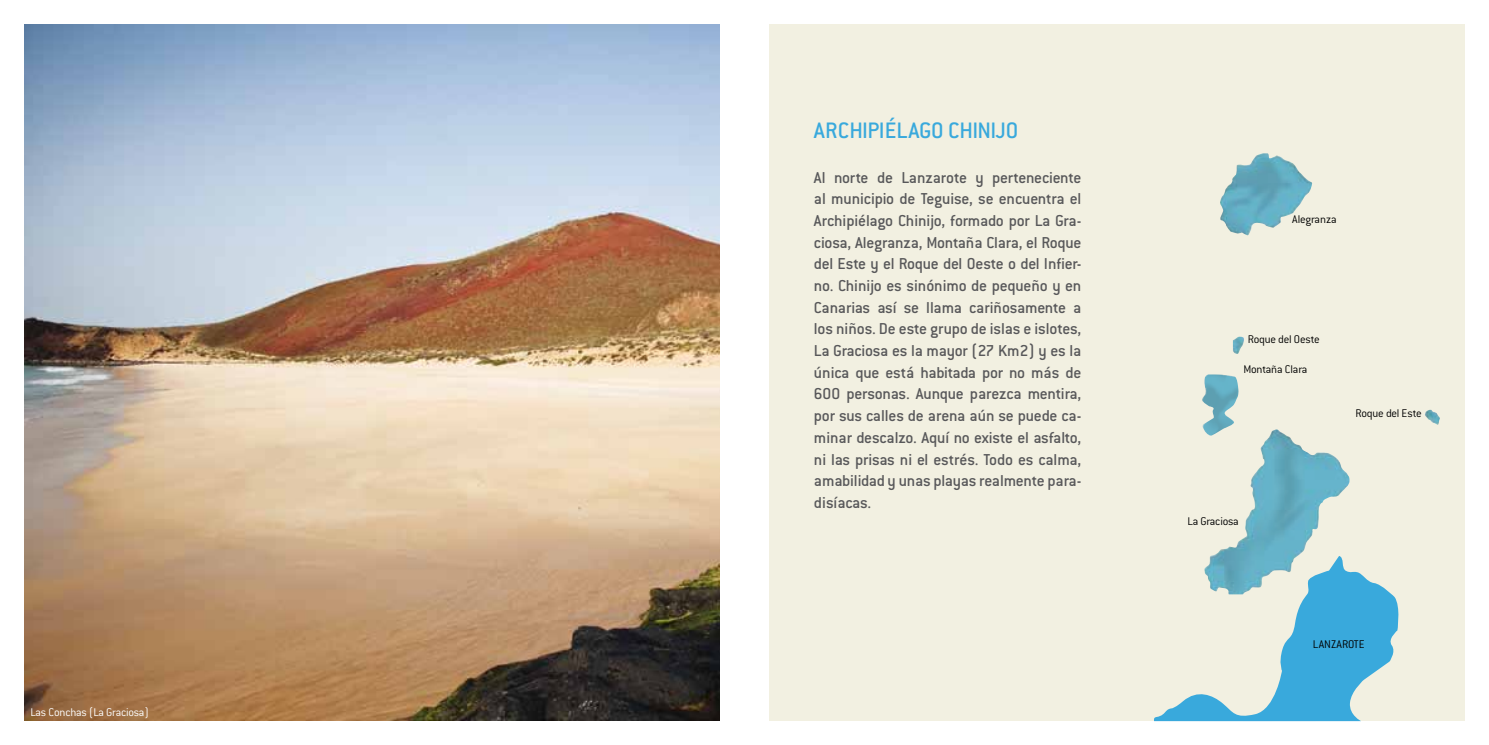
<style>
.page{position:relative;width:1489px;height:745px;background:#fff}
.page>*{position:absolute;margin:0;border:0;box-sizing:border-box;transform-origin:0 0}
.t1{font:500 24.5px "Conduit ITC";letter-spacing:-.01em;color:#39a9dc}
.t2{font:500 17.32px/21.7px "Conduit ITC";letter-spacing:-.015em;color:#58585a;text-align:justify}
.t3{font:300 12.25px "Conduit ITC";letter-spacing:-.015em;color:#000}
.t4{font:300 12.25px "Conduit ITC";letter-spacing:-.015em;color:#fff}
</style>
<div class="page">
<div style="left:769px;top:25px;width:695px;height:695px;background:#f2f0e1"></div>
<img style="left:1202px;top:374px;width:36px;height:56px">
<img style="left:1220px;top:153px;width:92px;height:82px">
<img style="left:1233px;top:336px;width:10px;height:18px">
<img style="left:1425px;top:409px;width:14px;height:16px">
<img style="left:1204px;top:429px;width:145px;height:126px">
<img style="left:25px;top:25px;width:694px;height:695px">
<svg style="left:1154px;top:555px;width:245px;height:165px"></svg>
<p class="t4" style="left:30px;top:704px;width:120px">Las Conchas (La Graciosa)</p>
<h1 class="t1" style="left:814px;top:116px;width:206px">ARCHIPIÉLAGO CHINIJO</h1>
<p class="t2" style="left:814px;top:166px;width:269px">Al norte de Lanzarote y perteneciente al municipio de Teguise, se encuentra el Archipiélago Chinijo, formado por La Gra&shy;ciosa, Alegranza, Montaña Clara, el Roque del Este y el Roque del Oeste o del Infier&shy;no. Chinijo es sinónimo de pequeño y en Canarias así se llama cariñosamente a los niños. De este grupo de islas e islotes, La Graciosa es la mayor (27 Km2) y es la única que está habitada por no más de 600 personas. Aunque parezca mentira, por sus calles de arena aún se puede ca&shy;minar descalzo. Aquí no existe el asfalto, ni las prisas ni el estrés. Todo es calma, amabilidad y unas playas realmente para&shy;disíacas.</p>
<p class="t3" style="left:1292px;top:213px;width:46px">Alegranza</p>
<p class="t3" style="left:1247px;top:333px;width:74px">Roque del Oeste</p>
<p class="t3" style="left:1243px;top:362px;width:65px">Montaña Clara</p>
<p class="t3" style="left:1187px;top:514px;width:53px">La Graciosa</p>
<p class="t3" style="left:1355px;top:406px;width:68px">Roque del Este</p>
<p class="t3" style="left:1312px;top:637px;width:53px">LANZAROTE</p>
</div>
